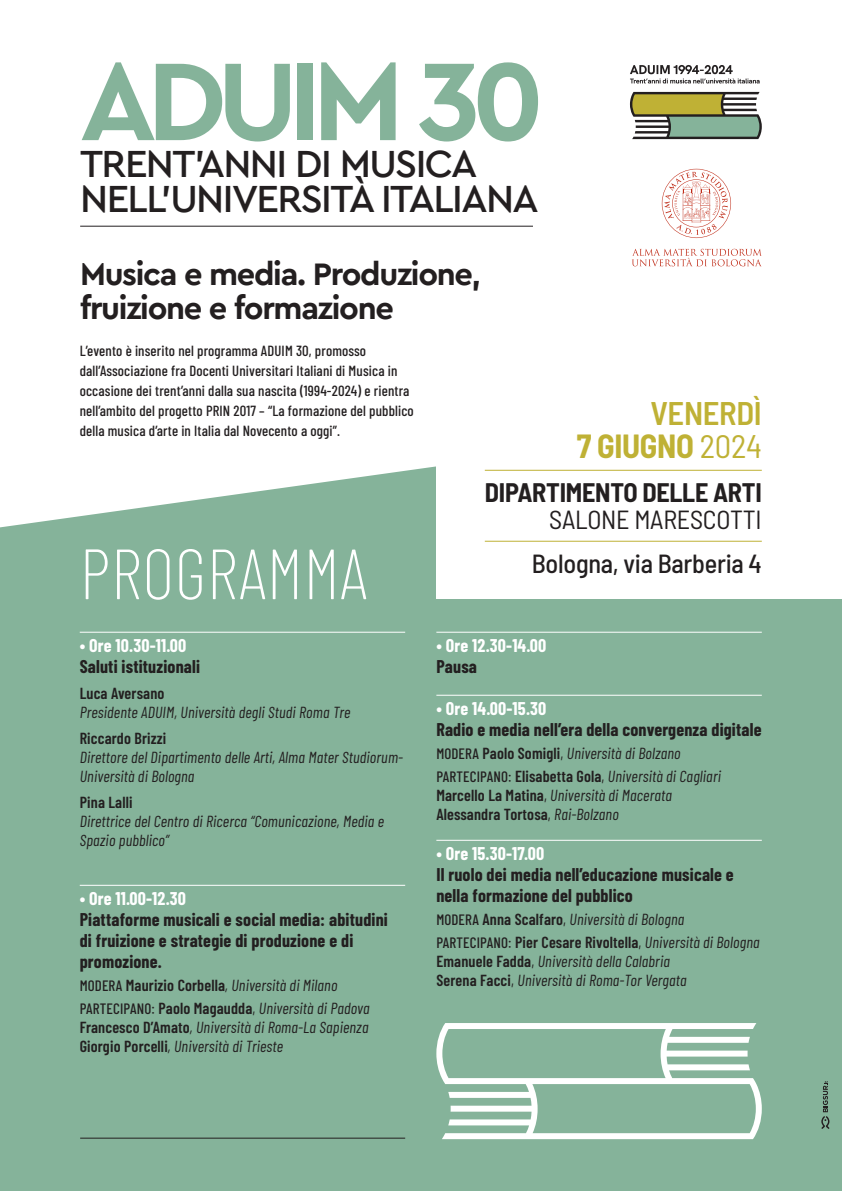
<style>
.page{position:relative;width:842px;height:1191px;background:#fff}
.page>*{position:absolute;margin:0;border:0;box-sizing:border-box;transform-origin:0 0}
.t1{font:700 115.6px "Cera Pro";letter-spacing:-.08em;color:#85b39a}
.t2{font:200 70.9px "Barlow Condensed";letter-spacing:.01em;color:#fff}
.t3{font:500 39.7px/34.6px "Cera Pro";letter-spacing:-.04em;color:#231f20}
.t4{font:700 32.7px/33.4px "Cera Pro";letter-spacing:-.04em;color:#231f20}
.t5{font:600 semi-condensed 32.7px/33.3px "Barlow";letter-spacing:-.01em;color:#bfb135;text-align:right}
.t6{font:700 semi-condensed 26.2px "Barlow";letter-spacing:-.01em;color:#231f20}
.t7{font:500 semi-condensed 26.2px "Barlow";letter-spacing:-.01em;color:#231f20}
.t8{font:semi-condensed 26.2px "Barlow";letter-spacing:-.01em;color:#231f20}
.t9{font:700 18px/21px "Barlow Condensed";letter-spacing:.01em;color:#231f20}
.t10{font:700 18px "Barlow Condensed";letter-spacing:.01em;color:#fff}
.t11{font:italic 16px/19px "Barlow Condensed";letter-spacing:.01em;color:#231f20}
.t12{font:600 16px/19px "Barlow Condensed";letter-spacing:.01em;color:#231f20}
.t13{font:500 14.7px/19.9px "Barlow Condensed";letter-spacing:.01em;color:#231f20}
.s1{font-weight:500;font-style:normal;font-size:15px}
.s2{font-weight:600;font-style:normal}
.s3{font-style:normal}
.s4{font-weight:700}
.s5{font-weight:400}
.s6{font-weight:400;font-style:italic}
</style>
<div class="page">
<div style="left:0;top:466px;width:842px;height:725px;background:#85b39a"></div>
<svg style="left:821px;top:1081px;width:8px;height:48px"></svg>
<div style="left:436px;top:384px;width:406px;height:215px;background:#fff"></div>
<hr style="left:485px;top:470px;width:277px;height:1px;background:#bfb135">
<hr style="left:485px;top:541px;width:277px;height:1px;background:#bfb135">
<hr style="left:80px;top:632px;width:325px;height:1px;background:#fff">
<hr style="left:80px;top:885px;width:325px;height:1px;background:#fff">
<hr style="left:436px;top:632px;width:326px;height:1px;background:#fff">
<hr style="left:436px;top:695px;width:326px;height:1px;background:#fff">
<hr style="left:436px;top:840px;width:326px;height:1px;background:#fff">
<hr style="left:80px;top:1137px;width:325px;height:1px;background:#231f20">
<svg style="left:630px;top:92px;width:132px;height:47px;background:#929a70"></svg>
<svg style="left:630px;top:65px;width:130px;height:18px"></svg>
<svg style="left:632px;top:249px;width:130px;height:17px"></svg>
<svg style="left:662px;top:169px;width:69px;height:69px"></svg>
<svg style="left:436px;top:1023px;width:326px;height:116px"></svg>
<hr style="left:80px;top:226px;width:453px;height:1px;background:#231f20">
<h1 class="t1" style="left:80px;top:14px;width:466px">ADUIM 30</h1>
<h3 class="t3" style="left:80px;top:146px;width:460px">TRENT’ANNI DI MUSICA<br>NELL’UNIVERSITÀ ITALIANA</h3>
<h3 class="t4" style="left:80px;top:257px;width:402px">Musica e media. Produzione, fruizione e formazione</h3>
<p class="t13" style="left:80px;top:340px;width:335px">L’evento è inserito nel programma ADUIM 30, promosso dall’Associazione fra Docenti Universitari Italiani di Musica in occasione dei trent’anni dalla sua nascita (1994-2024) e rientra nell’ambito del progetto PRIN 2017 – “La formazione del pubblico della musica d’arte in Italia dal Novecento a oggi”.</p>
<h2 class="t2" style="left:80px;top:523px;width:289px">PROGRAMMA</h2>
<p class="t10" style="left:80px;top:632px;width:108px">• Ore 10.30-11.00</p>
<p class="t9" style="left:80px;top:655px;width:122px">Saluti istituzionali</p>
<p class="t12" style="left:80px;top:682px;width:86px">Luca Aversano</p>
<p class="t11" style="left:80px;top:701px;width:272px">Presidente ADUIM, Università degli Studi Roma Tre</p>
<p class="t12" style="left:80px;top:727px;width:88px">Riccardo Brizzi</p>
<p class="t11" style="left:80px;top:746px;width:325px">Direttore del Dipartimento delle Arti, Alma Mater Studiorum-<br>Università di Bologna</p>
<p class="t12" style="left:80px;top:791px;width:54px">Pina Lalli</p>
<p class="t11" style="left:80px;top:810px;width:306px">Direttrice del Centro di Ricerca “Comunicazione, Media e<br>Spazio pubblico”</p>
<p class="t10" style="left:80px;top:885px;width:108px">• Ore 11.00-12.30</p>
<p class="t9" style="left:80px;top:908px;width:310px">Piattaforme musicali e social media: abitudini di fruizione e strategie di produzione e di promozione.</p>
<p class="t11" style="left:80px;top:972px;width:291px;line-height:23px"><span class="s1">MODERA</span> <span class="s2">Maurizio Corbella</span>, Università di Milano<br><span class="s1">PARTECIPANO</span><span class="s3">:</span> <span class="s2">Paolo Magaudda</span><span class="s3">,</span> Università di Padova</p>
<p class="t11" style="left:80px;top:1016px;width:290px"><span class="s2">Francesco D’Amato</span>, Università di Roma-La Sapienza<br><span class="s2">Giorgio Porcelli</span>, Università di Trieste</p>
<h3 class="t5" style="left:577px;top:394px;width:187px">VENERDÌ<br><span class="s4">7 GIUGNO</span> <span class="s5">2024</span></h3>
<h3 class="t6" style="left:485px;top:474px;width:278px">DIPARTIMENTO DELLE ARTI</h3>
<h3 class="t8" style="left:549px;top:501px;width:214px">SALONE MARESCOTTI</h3>
<h3 class="t7" style="left:532px;top:545px;width:232px">Bologna, via Barberia 4</h3>
<p class="t10" style="left:436px;top:632px;width:112px">• Ore 12.30-14.00</p>
<p class="t9" style="left:436px;top:655px;width:42px">Pausa</p>
<p class="t10" style="left:436px;top:695px;width:112px">• Ore 14.00-15.30</p>
<p class="t9" style="left:436px;top:718px;width:327px">Radio e media nell’era della convergenza digitale</p>
<p class="t11" style="left:436px;top:740px;width:286px;line-height:23px"><span class="s1">MODERA</span> <span class="s2">Paolo Somigli</span><span class="s3">,</span> Università di Bolzano<br><span class="s1">PARTECIPANO</span><span class="s3">:</span> <span class="s2">Elisabetta Gola</span><span class="s3">,</span> Università di Cagliari</p>
<p class="t12" style="left:436px;top:784px;width:237px">Marcello La Matina<span class="s5">,</span> <span class="s6">Università di Macerata<br></span>Alessandra Tortosa<span class="s5">,</span> <span class="s6">Rai-Bolzano</span></p>
<p class="t10" style="left:436px;top:840px;width:109px">• Ore 15.30-17.00</p>
<p class="t9" style="left:436px;top:863px;width:299px">Il ruolo dei media nell’educazione musicale e nella formazione del pubblico</p>
<p class="t11" style="left:436px;top:906px;width:325px;line-height:23px"><span class="s1">MODERA</span> <span class="s2">Anna Scalfaro</span><span class="s3">,</span> Università di Bologna<br><span class="s1">PARTECIPANO</span><span class="s3">:</span> <span class="s2">Pier Cesare Rivoltella</span><span class="s3">,</span> Università di Bologna</p>
<p class="t11" style="left:436px;top:950px;width:252px"><span class="s2">Emanuele Fadda</span><span class="s3">,</span> Università della Calabria<br><span class="s2">Serena Facci</span><span class="s3">,</span> Università di Roma-Tor Vergata</p>
</div>
